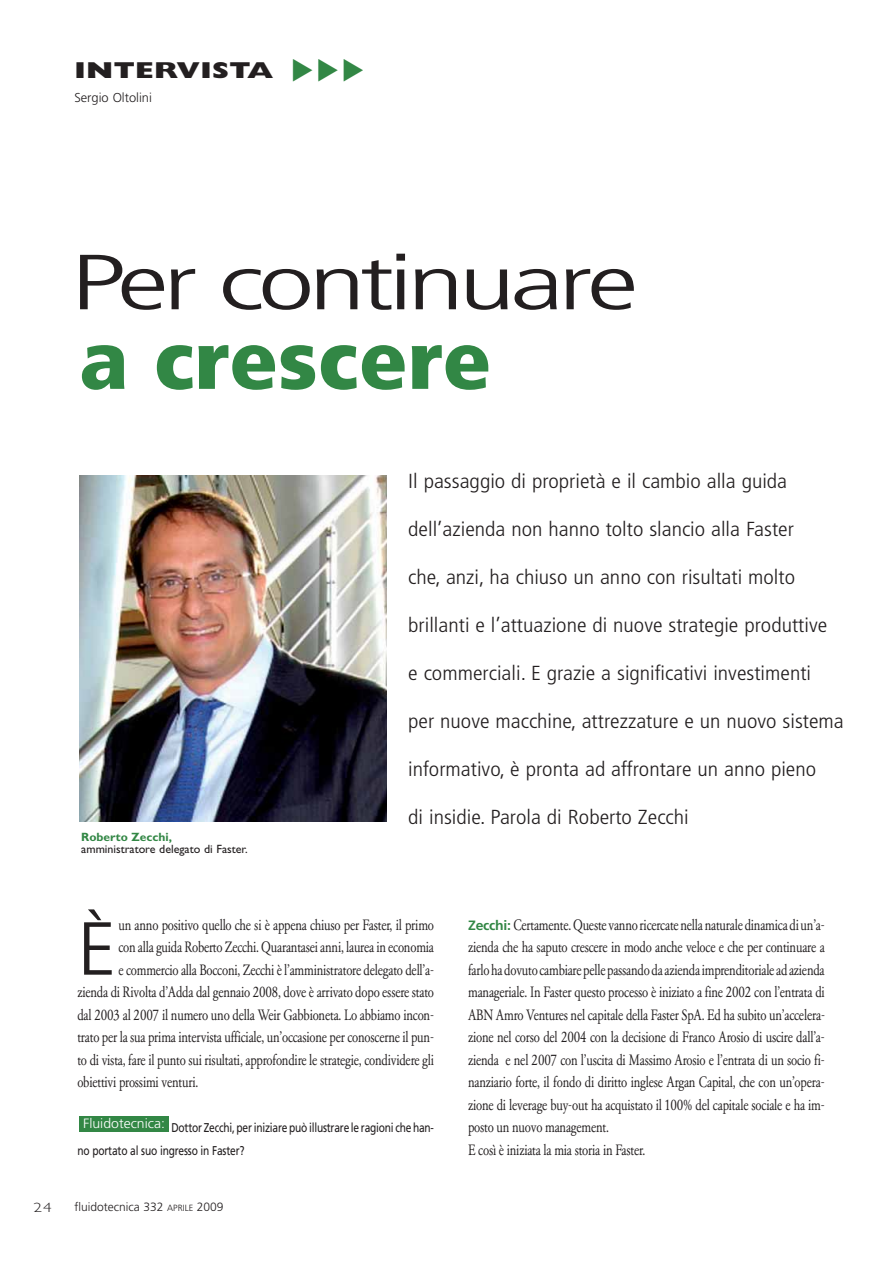
<style>
.page{position:relative;width:889px;height:1277px;background:#fff}
.page>*{position:absolute;margin:0;border:0;box-sizing:border-box;transform-origin:0 0}
.t1{font:900 condensed 82.05px "Frutiger LT";color:#328745;scale:1.08 1}
.t2{font:300 condensed 78px "Frutiger LT";letter-spacing:-.05em;color:#231f20;scale:1.58 1}
.t3{font:300 75px "Frutiger LT";color:#231f20;scale:1.04 1}
.t4{font:800 23.1px "Gill Sans";letter-spacing:.015em;color:#231f20;scale:1.27 1}
.t5{font:300 condensed 20.25px "Frutiger LT";color:#231f20;scale:1.1 1}
.t6{font:15.75px/22.5px "Garamond Classico";letter-spacing:-.015em;color:#231f20;scale:.78 1}
.t7{font:300 13.5px "Frutiger LT";color:#fff;scale:1.04 1}
.t8{font:300 13.5px "Gill Sans";color:#231f20;scale:1.27 1}
.t9{font:300 12.9px "Frutiger LT";color:#231f20}
.t10{font:12.75px/22.5px "Frutiger LT";letter-spacing:-.02em;color:#231f20;scale:.8 1}
.t11{font:12px "Gill Sans";color:#231f20}
.t12{font:300 12px "Frutiger LT";color:#231f20}
.t13{font:700 12px "Gill Sans";color:#328745}
.s1{font-size:9px}
.s2{font-family:"Frutiger LT";font-weight:700;font-size:13.5px;color:#328745}
</style>
<div class="page">
<div style="left:79px;top:1117px;width:89px;height:15px;background:#328745"></div>
<img style="left:80px;top:476px;width:306px;height:346px">
<h3 class="t4" style="left:74px;top:62px;width:158px">INTERVISTA</h3>
<p class="t9" style="left:74px;top:91px;width:79px">Sergio Oltolini</p>
<h2 class="t2" style="left:70px;top:244px;width:361px">Per continuare</h2>
<h1 class="t1" style="left:79px;top:310px;width:383px">a crescere</h1>
<p class="t13" style="left:81px;top:833px;width:92px">Roberto Zecchi,</p>
<p class="t11" style="left:81px;top:845px;width:168px">amministratore delegato di Faster.</p>
<p class="t5" style="left:408px;top:471px;width:346px">Il passaggio di proprietà e il cambio alla guida</p>
<p class="t5" style="left:408px;top:519px;width:352px">dell’azienda non hanno tolto slancio alla Faster</p>
<p class="t5" style="left:408px;top:567px;width:353px">che, anzi, ha chiuso un anno con risultati molto</p>
<p class="t5" style="left:408px;top:615px;width:382px">brillanti e l’attuazione di nuove strategie produttive</p>
<p class="t5" style="left:408px;top:663px;width:368px">e commerciali. E grazie a significativi investimenti</p>
<p class="t5" style="left:408px;top:711px;width:397px">per nuove macchine, attrezzature e un nuovo sistema</p>
<p class="t5" style="left:408px;top:759px;width:372px">informativo, è pronta ad affrontare un anno pieno</p>
<p class="t5" style="left:408px;top:807px;width:256px">di insidie. Parola di Roberto Zecchi</p>
<h3 class="t3" style="left:77px;top:912px;width:39px">È</h3>
<p class="t6" style="left:118px;top:915px;width:406px">un anno positivo quello che si è appena chiuso per Faster, il primo</p>
<p class="t6" style="left:118px;top:937px;width:406px">con alla guida Roberto Zecchi. Quarantasei anni, laurea in economia</p>
<p class="t6" style="left:118px;top:960px;width:406px">e commercio alla Bocconi, Zecchi è l’amministratore delegato dell’a-</p>
<p class="t6" style="left:77px;top:982px;width:459px">zienda di Rivolta d’Adda dal gennaio 2008, dove è arrivato dopo essere stato</p>
<p class="t6" style="left:77px;top:1005px;width:459px">dal 2003 al 2007 il numero uno della Weir Gabbioneta. Lo abbiamo incon-</p>
<p class="t6" style="left:77px;top:1027px;width:459px">trato per la sua prima intervista ufficiale, un’occasione per conoscerne il pun-</p>
<p class="t6" style="left:77px;top:1050px;width:459px">to di vista, fare il punto sui risultati, approfondire le strategie, condividere gli</p>
<p class="t6" style="left:77px;top:1072px;width:156px">obiettivi prossimi venturi.</p>
<p class="t10" style="left:77px;top:1117px;width:447px;text-indent:94px">Dottor Zecchi, per iniziare può illustrare le ragioni che han&shy;no portato al suo ingresso in Faster?</p>
<p class="t7" style="left:83px;top:1117px;width:80px">Fluidotecnica:</p>
<p class="t8" style="left:33px;top:1203px;width:16px">24</p>
<p class="t12" style="left:74px;top:1201px;width:151px">fluidotecnica 332 <span class="s1">APRILE</span> 2009</p>
<p class="t6" style="left:468px;top:915px;width:459px"><span class="s2">Zecchi:</span> Certamente. Queste vanno ricercate nella naturale dinamica di un’a&shy;zienda che ha saputo crescere in modo anche veloce e che per continuare a farlo ha dovuto cambiare pelle passando da azienda imprenditoriale ad azienda manageriale. In Faster questo processo è iniziato a fine 2002 con l’entrata di ABN Amro Ventures nel capitale della Faster SpA. Ed ha subito un’accelera&shy;zione nel corso del 2004 con la decisione di Franco Arosio di uscire dall’a&shy;zienda e nel 2007 con l’uscita di Massimo Arosio e l’entrata di un socio fi&shy;nanziario forte, il fondo di diritto inglese Argan Capital, che con un’opera&shy;zione di leverage buy-out ha acquistato il 100% del capitale sociale e ha im&shy;posto un nuovo management.<br>E così è iniziata la mia storia in Faster.</p>
</div>
